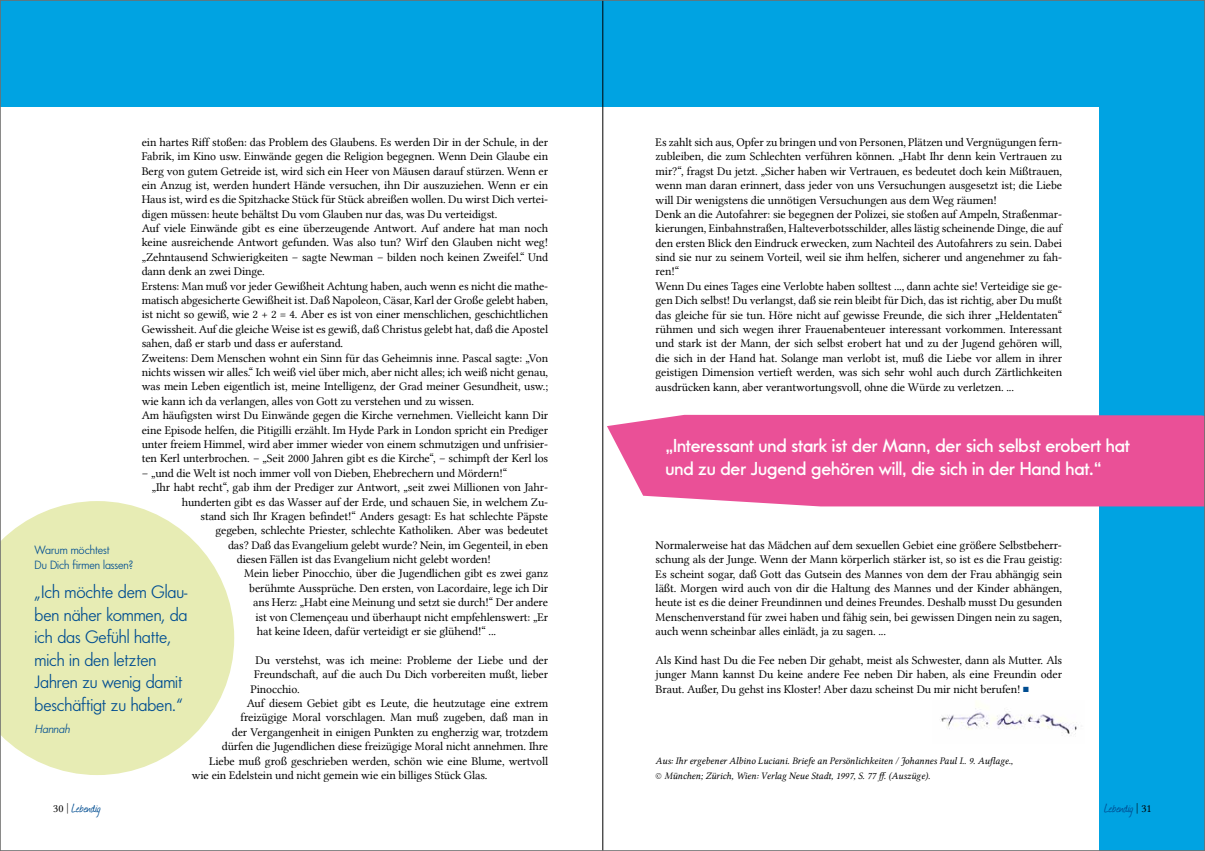
<style>
.page{position:relative;width:1205px;height:851px;background:#fff}
.page>*{position:absolute;margin:0;border:0;box-sizing:border-box;transform-origin:0 0}
.t1{font:500 19.62px/22.4px "Futura No 2 D";letter-spacing:-.005em;color:#fff}
.t2{font:18.75px/22.5px "Futura No 2 D";letter-spacing:-.005em;color:#004d91}
.t3{font:15px "Journal";color:#004d91}
.t4{font:12.5px/15px "Futura No 2 D";letter-spacing:-.005em;color:#004d91}
.t5{font:italic 12.5px "Futura No 2 D";color:#004d91}
.t6{font:11.88px/14.4px "Lin Libertine";letter-spacing:-.01em;color:#000}
.t7{font:10px/14.4px "Lin Libertine I";letter-spacing:-.005em;color:#000}
.s1{color:#004d91}
.s2{font-family:"Lin Libertine";font-size:11.25px;color:#000}
</style>
<div class="page">
<div style="left:1099px;top:0;width:106px;height:850px;background:#00a3e2"></div>
<div style="left:0;top:0;width:1205px;height:106px;background:#00a3e2"></div>
<img style="left:941px;top:708px;width:136px;height:26px">
<div style="left:607px;top:415px;width:596px;height:91px;background:#ea5097"></div>
<svg style="left:2px;top:501px;width:233px;height:274px"></svg>
<hr style="left:602px;top:0;width:1px;height:850px;background:#000">
<p class="t6" style="left:142px;top:135px;width:408px">ein hartes Riff stoßen: das Problem des Glaubens. Es werden Dir in der Schule, in der Fabrik, im Kino usw. Einwände gegen die Religion begegnen. Wenn Dein Glaube ein Berg von gutem Getreide ist, wird sich ein Heer von Mäusen darauf stürzen. Wenn er ein Anzug ist, werden hundert Hände versuchen, ihn Dir auszuziehen. Wenn er ein Haus ist, wird es die Spitzhacke Stück für Stück abreißen wollen. Du wirst Dich vertei&shy;digen müssen: heute behältst Du vom Glauben nur das, was Du verteidigst.<br>Auf viele Einwände gibt es eine überzeugende Antwort. Auf andere hat man noch keine ausreichende Antwort gefunden. Was also tun? Wirf den Glauben nicht weg! „Zehntausend Schwierigkeiten – sagte Newman – bilden noch keinen Zweifel.“ Und dann denk an zwei Dinge.<br>Erstens: Man muß vor jeder Gewißheit Achtung haben, auch wenn es nicht die mathe&shy;matisch abgesicherte Gewißheit ist. Daß Napoleon, Cäsar, Karl der Große gelebt haben, ist nicht so gewiß, wie 2 + 2 = 4. Aber es ist von einer menschlichen, geschichtlichen Gewissheit. Auf die gleiche Weise ist es gewiß, daß Christus gelebt hat, daß die Apostel sahen, daß er starb und dass er auferstand.<br>Zweitens: Dem Menschen wohnt ein Sinn für das Geheimnis inne. Pascal sagte: „Von nichts wissen wir alles.“ Ich weiß viel über mich, aber nicht alles; ich weiß nicht genau, was mein Leben eigentlich ist, meine Intelligenz, der Grad meiner Gesundheit, usw.; wie kann ich da verlangen, alles von Gott zu verstehen und zu wissen.<br>Am häufigsten wirst Du Einwände gegen die Kirche vernehmen. Vielleicht kann Dir eine Episode helfen, die Pitigilli erzählt. Im Hyde Park in London spricht ein Prediger unter freiem Himmel, wird aber immer wieder von einem schmutzigen und unfrisier&shy;ten Kerl unterbrochen. – „Seit 2000 Jahren gibt es die Kirche“, – schimpft der Kerl los</p>
<p class="t6" style="left:142px;top:465px;width:367px">– „und die Welt ist noch immer voll von Dieben, Ehebrechern und Mördern!“</p>
<p class="t6" style="left:152px;top:480px;width:398px">„Ihr habt recht“, gab ihm der Prediger zur Antwort, „seit zwei Millionen von Jahr-</p>
<p class="t6" style="left:182px;top:494px;width:368px">hunderten gibt es das Wasser auf der Erde, und schauen Sie, in welchem Zu-</p>
<p class="t6" style="left:200px;top:508px;width:349px">stand sich Ihr Kragen befindet!“ Anders gesagt: Es hat schlechte Päpste</p>
<p class="t6" style="left:215px;top:523px;width:334px">gegeben, schlechte Priester, schlechte Katholiken. Aber was bedeutet</p>
<p class="t6" style="left:228px;top:537px;width:322px">das? Daß das Evangelium gelebt wurde? Nein, im Gegenteil, in eben</p>
<p class="t6" style="left:237px;top:552px;width:256px">diesen Fällen ist das Evangelium nicht gelebt worden!</p>
<p class="t6" style="left:244px;top:566px;width:305px">Mein lieber Pinocchio, über die Jugendlichen gibt es zwei ganz</p>
<p class="t6" style="left:249px;top:580px;width:300px">berühmte Aussprüche. Den ersten, von Lacordaire, lege ich Dir</p>
<p class="t6" style="left:253px;top:595px;width:297px">ans Herz: „Habt eine Meinung und setzt sie durch!“ Der andere</p>
<p class="t6" style="left:255px;top:609px;width:294px">ist von Clemençeau und überhaupt nicht empfehlenswert: „Er</p>
<p class="t6" style="left:257px;top:624px;width:241px">hat keine Ideen, dafür verteidigt er sie glühend!“ ...</p>
<p class="t6" style="left:255px;top:652px;width:294px">Du verstehst, was ich meine: Probleme der Liebe und der</p>
<p class="t6" style="left:254px;top:667px;width:295px">Freundschaft, auf die auch Du Dich vorbereiten mußt, lieber</p>
<p class="t6" style="left:250px;top:681px;width:51px">Pinocchio.</p>
<p class="t6" style="left:247px;top:695px;width:303px">Auf diesem Gebiet gibt es Leute, die heutzutage eine extrem</p>
<p class="t6" style="left:240px;top:710px;width:309px">freizügige Moral vorschlagen. Man muß zugeben, daß man in</p>
<p class="t6" style="left:232px;top:724px;width:318px">der Vergangenheit in einigen Punkten zu engherzig war, trotzdem</p>
<p class="t6" style="left:222px;top:739px;width:328px">dürfen die Jugendlichen diese freizügige Moral nicht annehmen. Ihre</p>
<p class="t6" style="left:209px;top:753px;width:340px">Liebe muß groß geschrieben werden, schön wie eine Blume, wertvoll</p>
<p class="t6" style="left:192px;top:767px;width:297px">wie ein Edelstein und nicht gemein wie ein billiges Stück Glas.</p>
<p class="t4" style="left:35px;top:542px;width:100px">Warum möchtest<br>Du Dich firmen lassen?</p>
<h2 class="t2" style="left:35px;top:580px;width:154px">„Ich möchte dem Glau&shy;ben näher kommen, da ich das Gefühl hatte, mich in den letzten<br>Jahren zu wenig damit beschäftigt zu haben.“</h2>
<p class="t5" style="left:35px;top:721px;width:39px">Hannah</p>
<p class="t6" style="left:656px;top:135px;width:408px">Es zahlt sich aus, Opfer zu bringen und von Personen, Plätzen und Vergnügungen fern&shy;zubleiben, die zum Schlechten verführen können. „Habt Ihr denn kein Vertrauen zu mir?“, fragst Du jetzt. „Sicher haben wir Vertrauen, es bedeutet doch kein Mißtrauen, wenn man daran erinnert, dass jeder von uns Versuchungen ausgesetzt ist; die Liebe will Dir wenigstens die unnötigen Versuchungen aus dem Weg räumen!<br>Denk an die Autofahrer: sie begegnen der Polizei, sie stoßen auf Ampeln, Straßenmar&shy;kierungen, Einbahnstraßen, Halteverbotsschilder, alles lästig scheinende Dinge, die auf den ersten Blick den Eindruck erwecken, zum Nachteil des Autofahrers zu sein. Dabei sind sie nur zu seinem Vorteil, weil sie ihm helfen, sicherer und angenehmer zu fah&shy;ren!“<br>Wenn Du eines Tages eine Verlobte haben solltest ..., dann achte sie! Verteidige sie ge&shy;gen Dich selbst! Du verlangst, daß sie rein bleibt für Dich, das ist richtig, aber Du mußt das gleiche für sie tun. Höre nicht auf gewisse Freunde, die sich ihrer „Heldentaten“ rühmen und sich wegen ihrer Frauenabenteuer interessant vorkommen. Interessant und stark ist der Mann, der sich selbst erobert hat und zu der Jugend gehören will, die sich in der Hand hat. Solange man verlobt ist, muß die Liebe vor allem in ihrer geistigen Dimension vertieft werden, was sich sehr wohl auch durch Zärtlichkeiten ausdrücken kann, aber verantwortungsvoll, ohne die Würde zu verletzen. ...</p>
<h1 class="t1" style="left:665px;top:434px;width:466px">„Interessant und stark ist der Mann, der sich selbst erobert hat und zu der Jugend gehören will, die sich in der Hand hat.“</h1>
<p class="t6" style="left:656px;top:537px;width:408px;text-align:justify">Normalerweise hat das Mädchen auf dem sexuellen Gebiet eine größere Selbstbeherr&shy;schung als der Junge. Wenn der Mann körperlich stärker ist, so ist es die Frau geistig:<br>Es scheint sogar, daß Gott das Gutsein des Mannes von dem der Frau abhängig sein läßt. Morgen wird auch von dir die Haltung des Mannes und der Kinder abhängen, heute ist es die deiner Freundinnen und deines Freundes. Deshalb musst Du gesunden Menschenverstand für zwei haben und fähig sein, bei gewissen Dingen nein zu sagen, auch wenn scheinbar alles einlädt, ja zu sagen. ...</p>
<p class="t6" style="left:656px;top:652px;width:408px;text-align:justify">Als Kind hast Du die Fee neben Dir gehabt, meist als Schwester, dann als Mutter. Als junger Mann kannst Du keine andere Fee neben Dir haben, als eine Freundin oder Braut. Außer, Du gehst ins Kloster! Aber dazu scheinst Du mir nicht berufen! <span class="s1">■</span></p>
<p class="t7" style="left:656px;top:754px;width:359px">Aus: Ihr ergebener Albino Luciani. Briefe an Persönlichkeiten / Johannes Paul I.. 9. Auflage., © München; Zürich, Wien: Verlag Neue Stadt, 1997, S. 77 ff. (Auszüge).</p>
<p class="t3" style="left:53px;top:797px;width:49px"><span class="s2">30 |</span> Lebendig</p>
<p class="t3" style="left:1104px;top:797px;width:49px">Lebendig <span class="s2">| 31</span></p>
</div>
